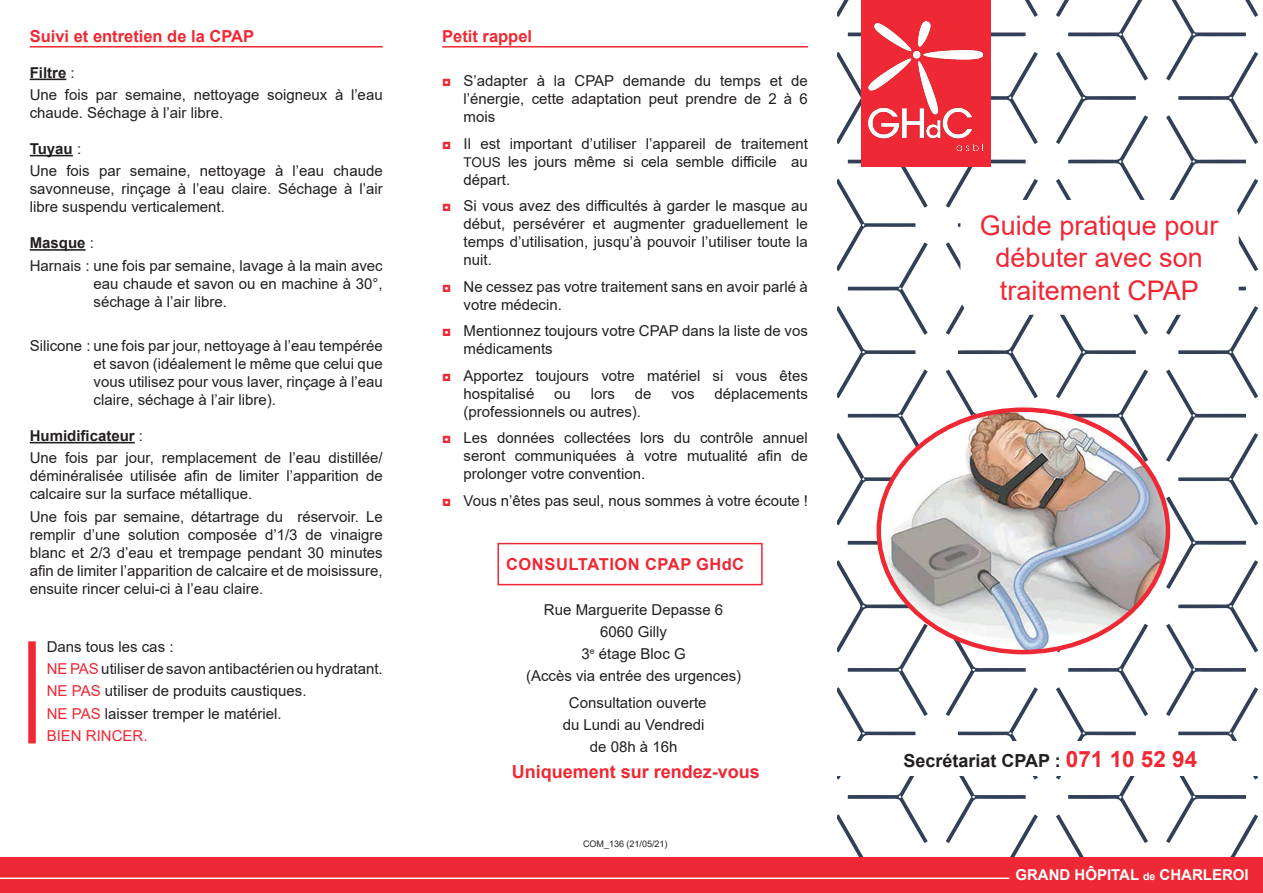
<style>
.page{position:relative;width:1263px;height:893px;background:#fff}
.page>*{position:absolute;margin:0;border:0;box-sizing:border-box;transform-origin:0 0}
.t1{font:27px/32.4px "Arial";color:#ee2834;text-align:center}
.t2{font:700 18px "Arial";color:#231f20}
.t3{font:700 18px "Arial";color:#ee2834}
.t4{font:700 16.5px "Arial";color:#ee2834}
.t5{font:700 16.5px "Arial";letter-spacing:.035em;color:#ee2834}
.t6{font:15px/18px "Arial";color:#231f20;text-align:justify}
.t7{font:700 15px "Arial";color:#231f20}
.t8{font:700 15px "Arial";color:#fff}
.t9{font:15px "Arial";color:#ee2834}
.t10{font:9px "Arial";color:#231f20}
.s1{font-weight:400}
.s2{color:#ee2834}
.s3{font-family:"Century Gothic";color:#ee2834}
.s4{font-size:13.5px}
.s5{font-size:22.5px;color:#ee2834}
.s6{font-size:10.5px}
</style>
<div class="page">
<svg style="left:1166px;top:0;width:92px;height:858px"></svg>
<svg style="left:838px;top:0;width:90px;height:858px"></svg>
<svg style="left:946px;top:0;width:92px;height:858px"></svg>
<svg style="left:1056px;top:0;width:92px;height:858px"></svg>
<div style="left:861px;top:0;width:129px;height:167px;background:#ee2834"></div>
<div style="left:0;top:858px;width:1263px;height:35px;background:#ee2834"></div>
<hr style="left:0;top:877px;width:1009px;height:2px;background:#fff">
<img style="left:869px;top:21px;width:114px;height:130px">
<img style="left:879px;top:410px;width:289px;height:242px">
<div style="left:960px;top:200px;width:279px;height:115px;background:#fff;border-radius:18px"></div>
<div style="left:838px;top:742px;width:425px;height:34px;background:#fff"></div>
<hr style="left:30px;top:46px;width:353px;height:2px;background:#ee2834">
<hr style="left:30px;top:79px;width:36px;height:1px;background:#231f20">
<hr style="left:30px;top:155px;width:43px;height:1px;background:#231f20">
<hr style="left:30px;top:249px;width:56px;height:2px;background:#231f20">
<hr style="left:30px;top:442px;width:105px;height:1px;background:#231f20">
<div style="left:28px;top:641px;width:8px;height:102px;background:#ee2834"></div>
<hr style="left:442px;top:46px;width:366px;height:2px;background:#ee2834">
<div style="left:497px;top:543px;width:266px;height:42px;border:2px solid #ee2834"></div>
<p class="t4" style="left:30px;top:24px;width:226px">Suivi et entretien de la CPAP</p>
<p class="t7" style="left:30px;top:62px;width:47px">Filtre <span class="s1">:</span></p>
<p class="t6" style="left:30px;top:86px;width:354px">Une fois par semaine, nettoyage soigneux à l’eau chaude. Séchage à l’air libre.</p>
<p class="t7" style="left:30px;top:138px;width:53px">Tuyau <span class="s1">:</span></p>
<p class="t6" style="left:30px;top:162px;width:354px">Une fois par semaine, nettoyage à l’eau chaude savonneuse, rinçage à l’eau claire. Séchage à l’air libre suspendu verticalement.</p>
<p class="t7" style="left:30px;top:232px;width:66px">Masque <span class="s1">:</span></p>
<p class="t6" style="left:94px;top:256px;width:291px;text-indent:-64px">Harnais : une fois par semaine, lavage à la main avec eau chaude et savon ou en machine à 30°, séchage à l’air libre.</p>
<p class="t6" style="left:94px;top:337px;width:291px;text-indent:-64px">Silicone : une fois par jour, nettoyage à l’eau tempérée et savon (idéalement le même que celui que vous utilisez pour vous laver, rinçage à l’eau claire, séchage à l’air libre).</p>
<p class="t7" style="left:30px;top:425px;width:115px">Humidificateur <span class="s1">:</span></p>
<p class="t6" style="left:30px;top:449px;width:354px">Une fois par jour, remplacement de l’eau distillée/ déminéralisée utilisée afin de limiter l’apparition de calcaire sur la surface métallique.</p>
<p class="t6" style="left:30px;top:507px;width:354px">Une fois par semaine, détartrage du réservoir. Le remplir d’une solution composée d’1/3 de vinaigre blanc et 2/3 d’eau et trempage pendant 30 minutes afin de limiter l’apparition de calcaire et de moisissure, ensuite rincer celui-ci à l’eau claire.</p>
<p class="t6" style="left:47px;top:637px;width:128px">Dans tous les cas :</p>
<p class="t6" style="left:47px;top:660px;width:337px"><span class="s2">NE PAS</span> utiliser de savon antibactérien ou hydratant.</p>
<p class="t6" style="left:47px;top:682px;width:261px"><span class="s2">NE PAS</span> utiliser de produits caustiques.</p>
<p class="t6" style="left:47px;top:704px;width:236px"><span class="s2">NE PAS</span> laisser tremper le matériel.</p>
<p class="t9" style="left:47px;top:725px;width:102px">BIEN RINCER.</p>
<p class="t4" style="left:442px;top:24px;width:91px">Petit rappel</p>
<p class="t6" style="left:463px;top:72px;width:346px;text-indent:-21px"><span class="s3">◘</span> S’adapter à la CPAP demande du temps et de l’énergie, cette adaptation peut prendre de 2 à 6 mois</p>
<p class="t6" style="left:463px;top:134px;width:346px;text-indent:-21px"><span class="s3">◘</span> Il est important d’utiliser l’appareil de traitement <span class="s4">TOUS</span> les jours même si cela semble difficile au départ.</p>
<p class="t6" style="left:463px;top:197px;width:346px;text-indent:-21px"><span class="s3">◘</span> Si vous avez des difficultés à garder le masque au début, persévérer et augmenter graduellement le temps d’utilisation, jusqu’à pouvoir l’utiliser toute la nuit.</p>
<p class="t6" style="left:463px;top:277px;width:346px;text-indent:-21px"><span class="s3">◘</span> Ne cessez pas votre traitement sans en avoir parlé à votre médecin.</p>
<p class="t6" style="left:463px;top:322px;width:346px;text-indent:-21px"><span class="s3">◘</span> Mentionnez toujours votre CPAP dans la liste de vos médicaments</p>
<p class="t6" style="left:463px;top:366px;width:346px;text-indent:-21px"><span class="s3">◘</span> Apportez toujours votre matériel si vous êtes hospitalisé</p>
<p class="t6" style="left:554px;top:384px;width:18px">ou</p>
<p class="t6" style="left:591px;top:384px;width:26px">lors</p>
<p class="t6" style="left:635px;top:384px;width:18px">de</p>
<p class="t6" style="left:671px;top:384px;width:25px">vos</p>
<p class="t6" style="left:714px;top:384px;width:95px">déplacements</p>
<p class="t6" style="left:463px;top:402px;width:179px">(professionnels ou autres).</p>
<p class="t6" style="left:463px;top:429px;width:346px;text-indent:-21px"><span class="s3">◘</span> Les données collectées lors du contrôle annuel seront communiquées à votre mutualité afin de prolonger votre convention.</p>
<p class="t6" style="left:442px;top:491px;width:367px"><span class="s3">◘</span> Vous n’êtes pas seul, nous sommes à votre écoute !</p>
<p class="t5" style="left:506px;top:553px;width:240px">CONSULTATION CPAP GHdC</p>
<p class="t6" style="left:544px;top:600px;width:181px">Rue Marguerite Depasse 6</p>
<p class="t6" style="left:600px;top:623px;width:68px">6060 Gilly</p>
<p class="t6" style="left:581px;top:645px;width:106px">3<sup>e</sup> étage Bloc G</p>
<p class="t6" style="left:526px;top:667px;width:217px">(Accès via entrée des urgences)</p>
<p class="t6" style="left:569px;top:694px;width:139px">Consultation ouverte</p>
<p class="t6" style="left:563px;top:716px;width:143px">du Lundi au Vendredi</p>
<p class="t6" style="left:590px;top:738px;width:89px">de 08h à 16h</p>
<p class="t3" style="left:512px;top:759px;width:250px">Uniquement sur rendez-vous</p>
<p class="t10" style="left:583px;top:838px;width:86px">COM_136 (21/05/21)</p>
<p class="t1" style="left:980px;top:209px;width:240px">Guide pratique pour débuter avec son traitement CPAP</p>
<p class="t2" style="left:903px;top:748px;width:295px">Secrétariat CPAP : <span class="s5">071 10 52 94</span></p>
<p class="t8" style="left:1015px;top:864px;width:235px">GRAND HÔPITAL <span class="s6">de</span> CHARLEROI</p>
</div>
